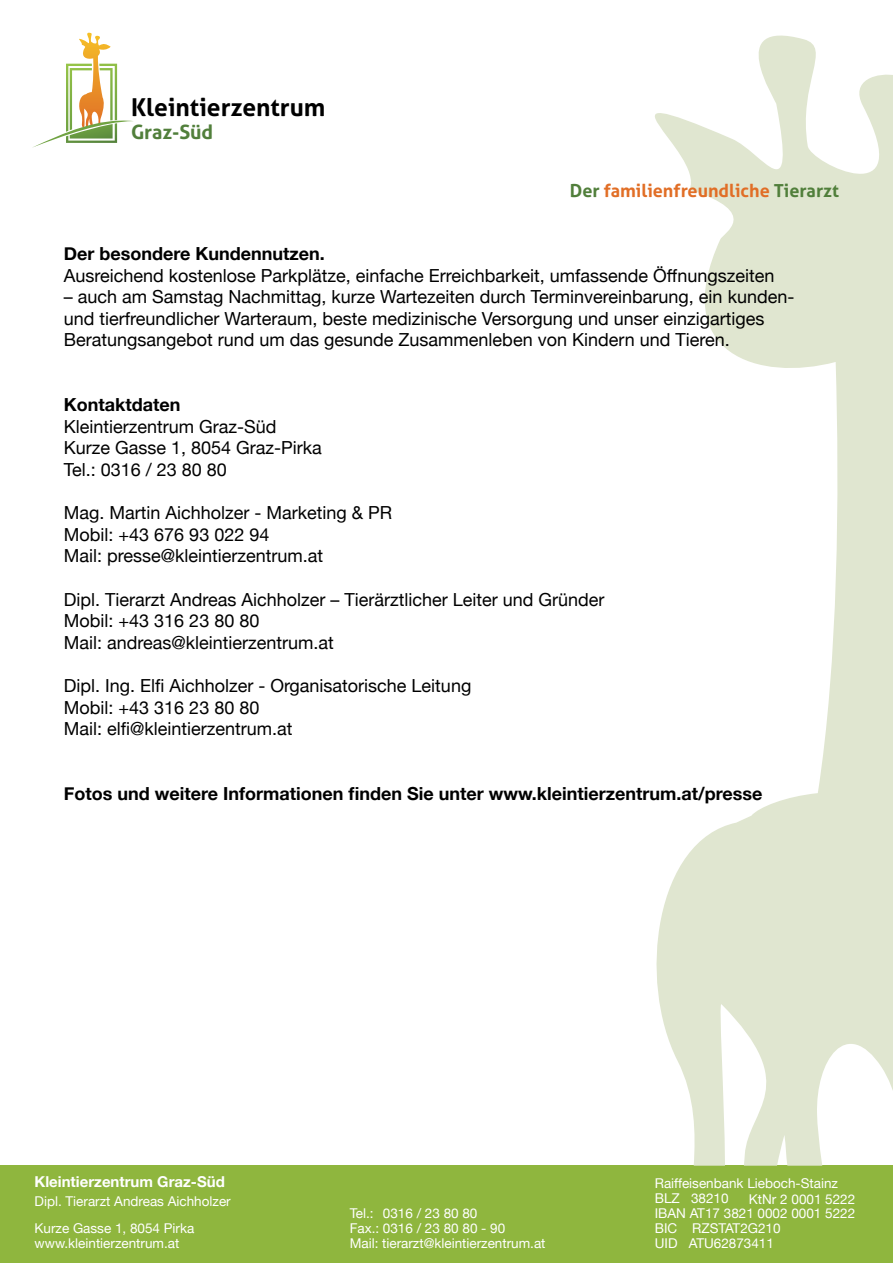
<style>
.page{position:relative;width:893px;height:1263px;background:#fff}
.page>*{position:absolute;margin:0;border:0;box-sizing:border-box;transform-origin:0 0}
.t1{font:700 24.6px "Aller";color:#000}
.t2{font:700 19.8px "Aller";color:#517f3b}
.t3{font:18px/21.6px "Helvetica Neue";color:#000}
.t4{font:700 18px "Helvetica Neue";color:#000}
.t5{font:700 18px "Aller";color:#e16e26}
.t6{font:700 15px "Helvetica Neue";color:#fff}
.t7{font:13.5px/15px "Helvetica Neue";color:#fff}
.s1{color:#517f3b}
</style>
<div class="page">
<div style="left:0;top:1166px;width:893px;height:97px;background:#8fb63e"></div>
<svg style="left:577px;top:35px;width:316px;height:1131px"></svg>
<svg style="left:32px;top:33px;width:101px;height:115px"></svg>
<h1 class="t1" style="left:131px;top:92px;width:196px">Kleintierzentrum</h1>
<p class="t2" style="left:131px;top:119px;width:84px">Graz-Süd</p>
<p class="t5" style="left:570px;top:180px;width:271px"><span class="s1">Der</span> familienfreundliche <span class="s1">Tierarzt</span></p>
<p class="t4" style="left:64px;top:239px;width:263px">Der besondere Kundennutzen.</p>
<p class="t3" style="left:64px;top:265px;width:712px">Ausreichend kostenlose Parkplätze, einfache Erreichbarkeit, umfassende Öffnungszeiten</p>
<p class="t3" style="left:64px;top:287px;width:732px">– auch am Samstag Nachmittag, kurze Wartezeiten durch Terminvereinbarung, ein kunden&shy;und tierfreundlicher Warteraum, beste medizinische Versorgung und unser einzigartiges<br>Beratungsangebot rund um das gesunde Zusammenleben von Kindern und Tieren.</p>
<p class="t4" style="left:64px;top:391px;width:118px">Kontaktdaten</p>
<p class="t3" style="left:64px;top:417px;width:259px">Kleintierzentrum Graz-Süd<br>Kurze Gasse 1, 8054 Graz-Pirka<br>Tel.: 0316 / 23 80 80</p>
<p class="t3" style="left:64px;top:503px;width:330px">Mag. Martin Aichholzer - Marketing &amp; PR<br>Mobil: +43 676 93 022 94<br>Mail: presse@kleintierzentrum.at</p>
<p class="t3" style="left:64px;top:589px;width:542px">Dipl. Tierarzt Andreas Aichholzer – Tierärztlicher Leiter und Gründer<br>Mobil: +43 316 23 80 80<br>Mail: andreas@kleintierzentrum.at</p>
<p class="t3" style="left:64px;top:676px;width:409px">Dipl. Ing. Elfi Aichholzer - Organisatorische Leitung<br>Mobil: +43 316 23 80 80<br>Mail: elfi@kleintierzentrum.at</p>
<p class="t4" style="left:64px;top:779px;width:700px">Fotos und weitere Informationen finden Sie unter www.kleintierzentrum.at/presse</p>
<p class="t6" style="left:35px;top:1169px;width:192px">Kleintierzentrum Graz-Süd</p>
<p class="t7" style="left:35px;top:1189px;width:198px;line-height:27px">Dipl. Tierarzt Andreas Aichholzer<br>Kurze Gasse 1, 8054 Pirka</p>
<p class="t7" style="left:35px;top:1237px;width:146px">www.kleintierzentrum.at</p>
<p class="t7" style="left:350px;top:1206px;width:197px">Tel.: 0316 / 23 80 80<br>Fax.: 0316 / 23 80 80 - 90<br>Mail: tierarzt@kleintierzentrum.at</p>
<p class="t7" style="left:655px;top:1177px;width:202px">Raiffeisenbank Lieboch-Stainz<br>BLZ 38210<br>IBAN AT17 3821 0002 0001 5222<br>BIC RZSTAT2G210<br>UID ATU62873411</p>
<p class="t7" style="left:749px;top:1192px;width:108px">KtNr 2 0001 5222</p>
</div>
